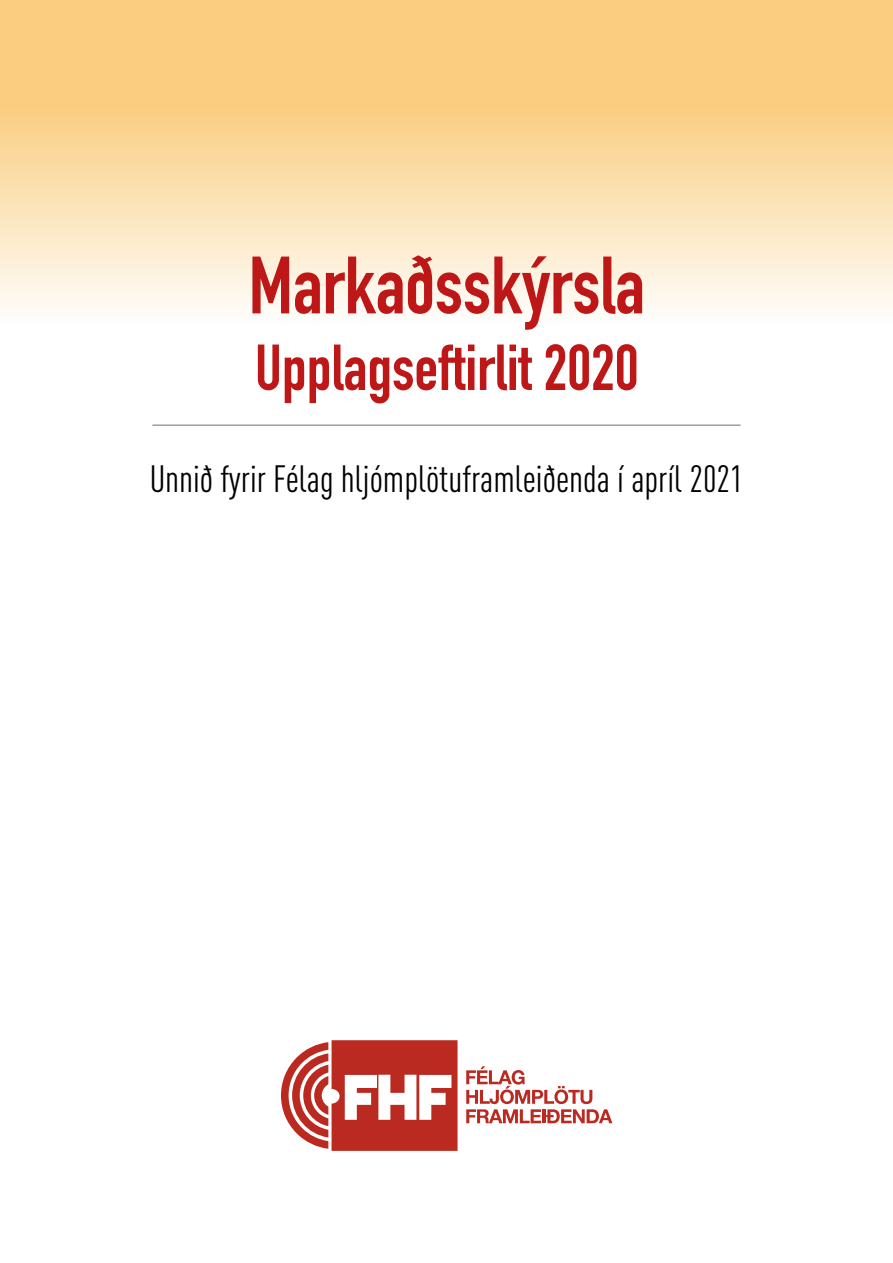
<style>
.page{position:relative;width:893px;height:1263px;background:#fff}
.page>*{position:absolute;margin:0;border:0;box-sizing:border-box;transform-origin:0 0}
.t1{font:700 79.8px "DIN Condensed";color:#bd1717}
.t2{font:700 63.9px "DIN Condensed";color:#bd1717}
.t3{font:condensed 37.5px "DINOT";color:#000}
</style>
<div class="page">
<svg style="left:0;top:0;width:893px;height:310px;background:#fbdca6"></svg>
<hr style="left:152px;top:425px;width:589px;height:1px;background:#6e6e6e">
<svg style="left:281px;top:1040px;width:177px;height:111px"></svg>
<svg style="left:466px;top:1066px;width:146px;height:57px"></svg>
<h1 class="t1" style="left:249px;top:232px;width:398px">Markaðsskýrsla</h1>
<h2 class="t2" style="left:255px;top:325px;width:385px">Upplagseftirlit 2020</h2>
<p class="t3" style="left:150px;top:457px;width:595px">Unnið fyrir Félag hljómplötuframleiðenda í apríl 2021</p>
</div>
